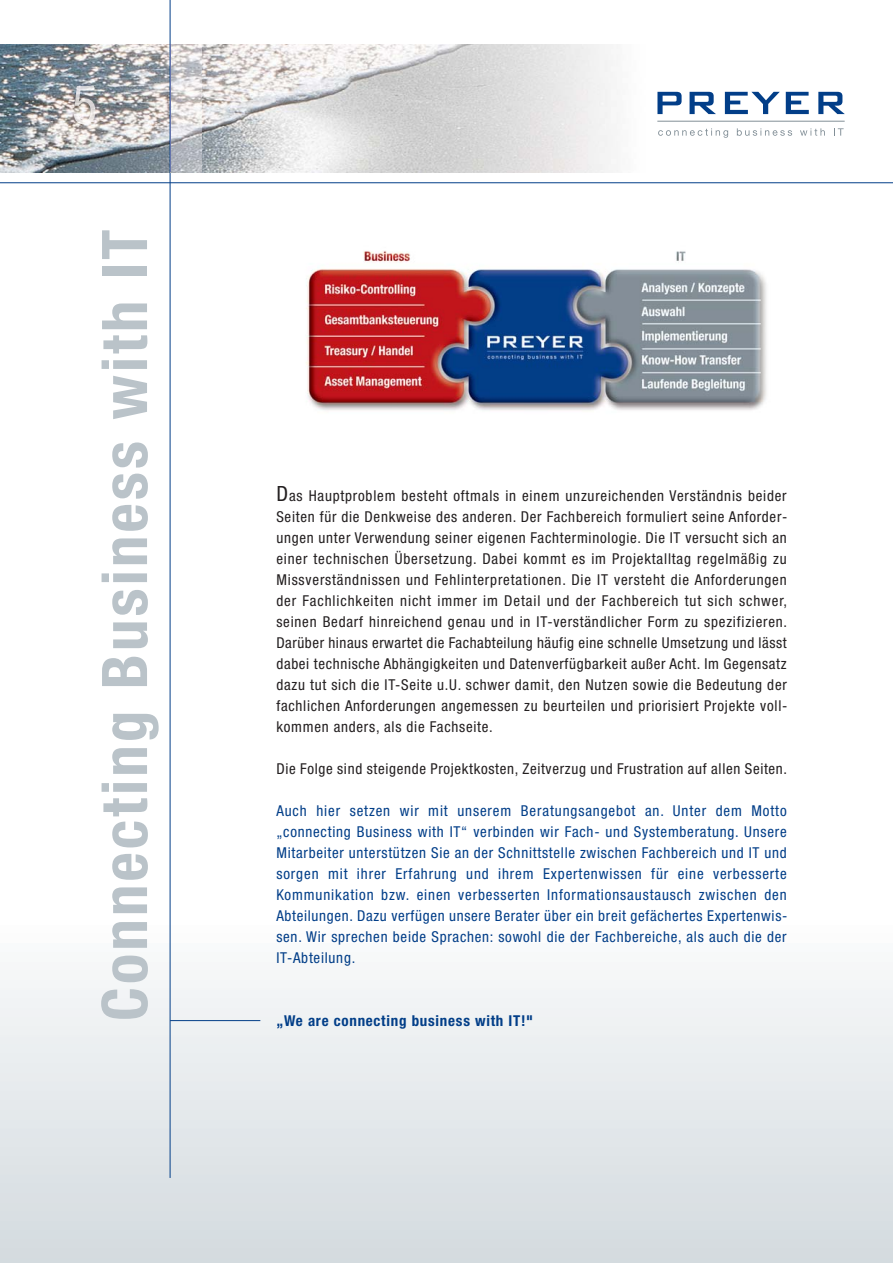
<style>
.page{position:relative;width:893px;height:1263px;background:#fff}
.page>*{position:absolute;margin:0;border:0;box-sizing:border-box;transform-origin:0 0}
.t1{font:700 condensed 63px "Helvetica Neue";letter-spacing:.05em;color:#bac3c9}
.t2{font:condensed 15px/21px "Helvetica Neue";letter-spacing:.045em;color:#231f20;text-align:justify}
.t3{font:condensed 15px/21px "Helvetica Neue";letter-spacing:.05em;color:#023e88;text-align:justify}
.t4{font:700 condensed 15px "Helvetica Neue";letter-spacing:.05em;color:#023e88}
.s1{font-size:21px}
</style>
<div class="page">
<img style="left:0;top:45px;width:845px;height:127px">
<div style="left:0;top:923px;width:893px;height:340px;background:linear-gradient(to bottom,#fbfcfc,#d3dade)"></div>
<hr style="left:0;top:182px;width:893px;height:1px;background:#023e88">
<svg style="left:657px;top:92px;width:25px;height:22px"></svg>
<svg style="left:690px;top:92px;width:26px;height:22px"></svg>
<svg style="left:725px;top:92px;width:55px;height:22px"></svg>
<svg style="left:786px;top:92px;width:23px;height:22px"></svg>
<svg style="left:818px;top:92px;width:27px;height:22px"></svg>
<hr style="left:657px;top:121px;width:188px;height:1px;background:#828f97">
<svg style="left:658px;top:128px;width:70px;height:10px"></svg>
<svg style="left:737px;top:128px;width:55px;height:8px"></svg>
<svg style="left:800px;top:128px;width:25px;height:8px"></svg>
<svg style="left:834px;top:128px;width:10px;height:8px"></svg>
<hr style="left:170px;top:0;width:1px;height:1178px;background:#023e88">
<hr style="left:170px;top:172px;width:32px;height:1px;background:#fff">
<img style="left:171px;top:45px;width:31px;height:127px">
<hr style="left:170px;top:45px;width:1px;height:127px;background:#6574ac">
<hr style="left:170px;top:1020px;width:90px;height:1px;background:#023e88">
<img style="left:74px;top:86px;width:21px;height:38px">
<img style="left:306px;top:251px;width:461px;height:160px">
<h1 class="t1" style="left:102px;top:1021px;width:793px;rotate:-90deg">Connecting Business with IT</h1>
<p class="t2" style="left:276px;top:487px;width:513px"><span class="s1">D</span>as Hauptproblem besteht oftmals in einem unzureichenden Verständnis beider Seiten für die Denkweise des anderen. Der Fachbereich formuliert seine Anforder - ungen unter Verwendung seiner eigenen Fachterminologie. Die IT versucht sich an einer technischen Übersetzung. Dabei kommt es im Projektalltag regelmäßig zu Missverständnissen und Fehlinterpretationen. Die IT versteht die Anforderungen der Fachlichkeiten nicht immer im Detail und der Fachbereich tut sich schwer, seinen Bedarf hinreichend genau und in IT-verständlicher Form zu spezifizieren.<br>Darüber hinaus erwartet die Fachabteilung häufig eine schnelle Umsetzung und lässt dabei technische Abhängigkeiten und Datenverfügbarkeit außer Acht. Im Gegensatz dazu tut sich die IT-Seite u.U. schwer damit, den Nutzen sowie die Bedeutung der fachlichen Anforderungen angemessen zu beurteilen und priorisiert Projekte voll&shy;kommen anders, als die Fachseite.</p>
<p class="t2" style="left:276px;top:760px;width:512px">Die Folge sind steigende Projektkosten, Zeitverzug und Frustration auf allen Seiten.</p>
<p class="t3" style="left:276px;top:802px;width:512px">Auch hier setzen wir mit unserem Beratungsangebot an. Unter dem Motto „connecting Business with IT“ verbinden wir Fach- und Systemberatung. Unsere Mitarbeiter unterstützen Sie an der Schnittstelle zwischen Fachbereich und IT und sorgen mit ihrer Erfahrung und ihrem Expertenwissen für eine verbesserte Kommunikation bzw. einen verbesserten Informationsaustausch zwischen den Abteilungen. Dazu verfügen unsere Berater über ein breit gefächertes Expertenwis&shy;sen. Wir sprechen beide Sprachen: sowohl die der Fachbereiche, als auch die der IT-Abteilung.</p>
<p class="t4" style="left:276px;top:1016px;width:258px">„We are connecting business with IT!"</p>
</div>
